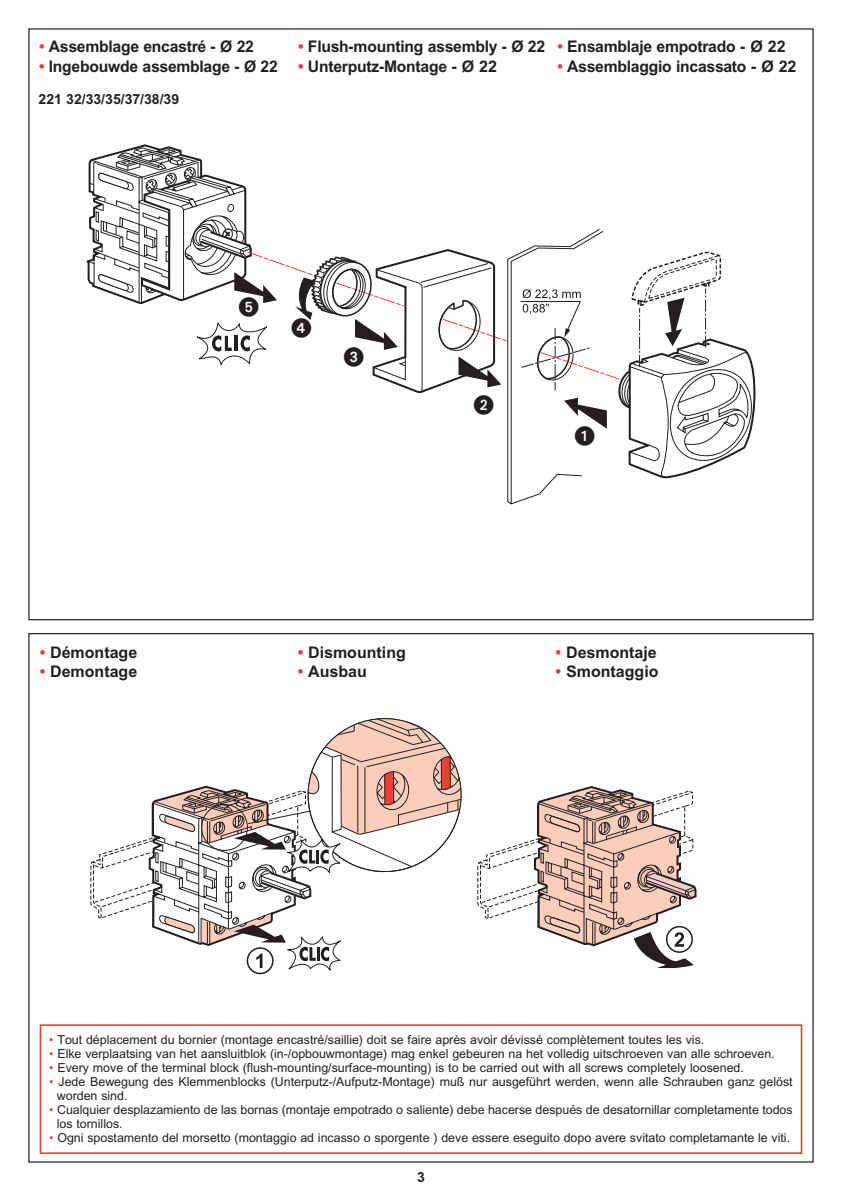
<style>
.page{position:relative;width:842px;height:1191px;background:#fff}
.page>*{position:absolute;margin:0;border:0;box-sizing:border-box;transform-origin:0 0}
.t1{font:20px "European Pi One";color:#231f20}
.t2{font:700 16px "Arial";letter-spacing:-.015em;color:#231f20}
.t3{font:700 14px "Arial";color:#231f20}
.t4{font:12.4px/14px "Arial";color:#231f20}
.s1{color:#ee3f34}
</style>
<div class="page">
<svg style="left:477px;top:786px;width:219px;height:183px"></svg>
<svg style="left:90px;top:718px;width:372px;height:257px"></svg>
<div style="left:40px;top:1024px;width:762px;height:130px;border:2px solid #ee3f34"></div>
<svg style="left:87px;top:144px;width:165px;height:160px"></svg>
<svg style="left:247px;top:251px;width:370px;height:128px"></svg>
<svg style="left:294px;top:249px;width:207px;height:144px"></svg>
<svg style="left:507px;top:229px;width:100px;height:275px"></svg>
<svg style="left:617px;top:252px;width:138px;height:227px"></svg>
<svg style="left:196px;top:321px;width:77px;height:46px"></svg>
<p class="t2" style="left:39px;top:37px;width:216px"><span class="s1">•</span> Assemblage encastré - Ø 22</p>
<p class="t2" style="left:39px;top:57px;width:240px"><span class="s1">•</span> Ingebouwde assemblage - Ø 22</p>
<p class="t3" style="left:39px;top:91px;width:142px">221 32/33/35/37/38/39</p>
<p class="t2" style="left:298px;top:37px;width:248px"><span class="s1">•</span> Flush-mounting assembly - Ø 22</p>
<p class="t2" style="left:298px;top:57px;width:200px"><span class="s1">•</span> Unterputz-Montage - Ø 22</p>
<p class="t2" style="left:557px;top:37px;width:230px"><span class="s1">•</span> Ensamblaje empotrado - Ø 22</p>
<p class="t2" style="left:557px;top:57px;width:241px"><span class="s1">•</span> Assemblaggio incassato - Ø 22</p>
<h1 class="t1" style="left:239px;top:296px;width:22px">5</h1>
<h1 class="t1" style="left:291px;top:316px;width:21px">4</h1>
<h1 class="t1" style="left:344px;top:346px;width:21px">3</h1>
<h1 class="t1" style="left:474px;top:394px;width:21px">-2</h1>
<h1 class="t1" style="left:575px;top:425px;width:21px">1</h1>
<p class="t2" style="left:40px;top:642px;width:99px"><span class="s1">•</span> Démontage</p>
<p class="t2" style="left:40px;top:662px;width:99px"><span class="s1">•</span> Demontage</p>
<p class="t2" style="left:298px;top:642px;width:110px"><span class="s1">•</span> Dismounting</p>
<p class="t2" style="left:298px;top:662px;width:71px"><span class="s1">•</span> Ausbau</p>
<p class="t2" style="left:556px;top:642px;width:103px"><span class="s1">•</span> Desmontaje</p>
<p class="t2" style="left:556px;top:662px;width:104px"><span class="s1">•</span> Smontaggio</p>
<p class="t4" style="left:49px;top:1032px;width:656px"><span class="s1">•</span> Tout déplacement du bornier (montage encastré/saillie) doit se faire après avoir dévissé complètement toutes les vis.</p>
<p class="t4" style="left:49px;top:1046px;width:727px"><span class="s1">•</span> Elke verplaatsing van het aansluitblok (in-/opbouwmontage) mag enkel gebeuren na het volledig uitschroeven van alle schroeven.</p>
<p class="t4" style="left:49px;top:1060px;width:696px"><span class="s1">•</span> Every move of the terminal block (flush-mounting/surface-mounting) is to be carried out with all screws completely loosened.</p>
<p class="t4" style="left:57px;top:1074px;width:737px;text-indent:-8px"><span class="s1">•</span> Jede Bewegung des Klemmenblocks (Unterputz-/Aufputz-Montage) muß nur ausgeführt werden, wenn alle Schrauben ganz gelöst worden sind.</p>
<p class="t4" style="left:57px;top:1102px;width:737px;text-indent:-8px"><span class="s1">•</span> Cualquier desplazamiento de las bornas (montaje empotrado o saliente) debe hacerse después de desatornillar completamente todos los tornillos.</p>
<p class="t4" style="left:49px;top:1130px;width:742px"><span class="s1">•</span> Ogni spostamento del morsetto (montaggio ad incasso o sporgente ) deve essere eseguito dopo avere svitato completamante le viti.</p>
<p class="t3" style="left:417px;top:1169px;width:9px">3</p>
</div>
